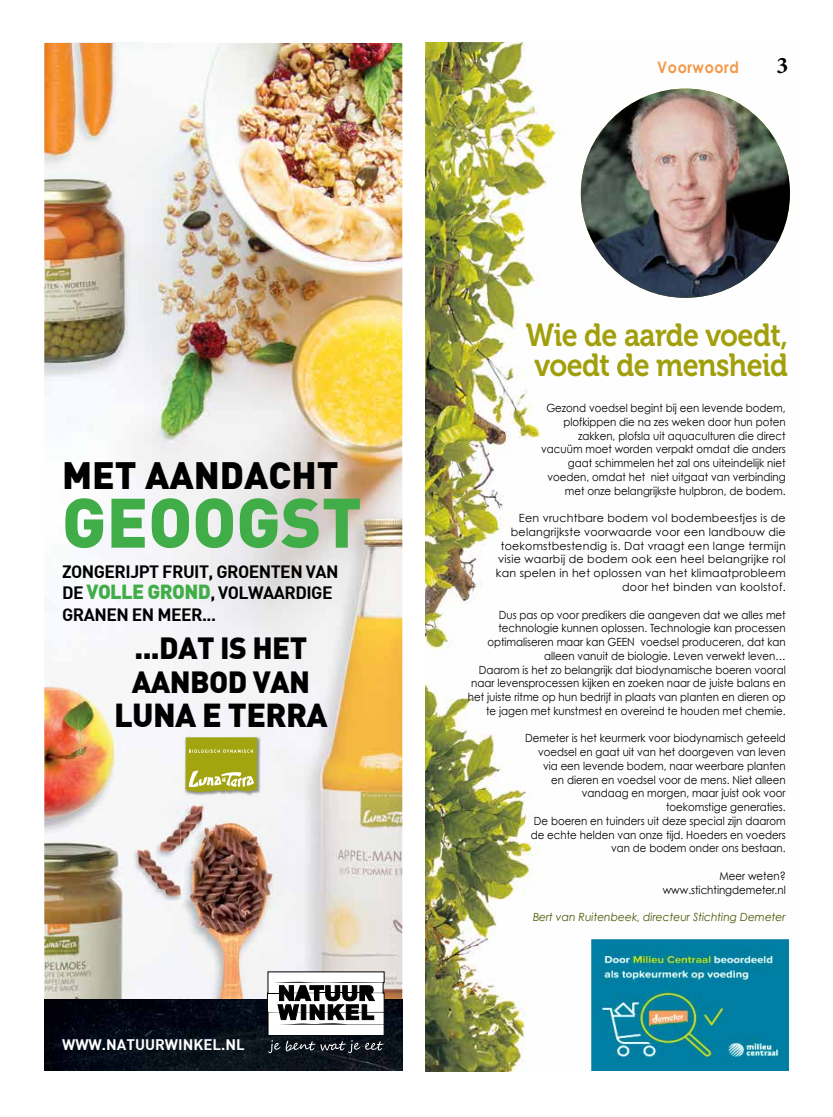
<style>
.page{position:relative;width:833px;height:1117px;background:#fff}
.page>*{position:absolute;margin:0;border:0;box-sizing:border-box;transform-origin:0 0}
.t1{font:900 68.75px "DIN";color:#41ad49}
.t2{font:900 37.38px "DIN";color:#000}
.t3{font:900 32.5px "DIN";letter-spacing:-.02em;color:#000}
.t4{font:31.88px/30.1px "Museo 700";letter-spacing:-.02em;color:#a19f0c;scale:.9 1}
.t5{font:900 30px/33.8px "DIN";letter-spacing:-.02em;color:#000}
.t6{font:700 23.75px "Minion Pro";color:#000}
.t7{font:17.5px/21.2px "DIN Bold";letter-spacing:-.03em;color:#000}
.t8{font:700 16px "Century Gothic";letter-spacing:.04em;color:#f49848;scale:.9 1}
.t9{font:15px "DIN Bold";color:#fff}
.t10{font:11.25px/13.8px "Century Gothic";color:#000;text-align:right;scale:.91 1}
.t11{font:11.25px/13.8px "Century Gothic";letter-spacing:.02em;color:#000;text-align:right}
.t12{font:italic 11.25px "Century Gothic";color:#485601;scale:.95 1}
.s1{font-family:"DIN";font-weight:900;font-size:20px;color:#41ad49}
</style>
<div class="page">
<img style="left:425px;top:43px;width:365px;height:1027px">
<img style="left:581px;top:89px;width:209px;height:209px;border-radius:105px">
<img style="left:44px;top:43px;width:358px;height:956px">
<div style="left:249px;top:802px;width:42px;height:168px;background:#f3f3f6"></div>
<img style="left:208px;top:802px;width:41px;height:20px">
<img style="left:166px;top:858px;width:15px;height:141px">
<img style="left:181px;top:822px;width:94px;height:177px">
<img style="left:44px;top:829px;width:72px;height:5px">
<img style="left:109px;top:688px;width:32px;height:120px">
<img style="left:44px;top:665px;width:65px;height:24px">
<img style="left:44px;top:689px;width:72px;height:140px">
<img style="left:44px;top:999px;width:358px;height:71px">
<svg style="left:266px;top:970px;width:119px;height:82px"></svg>
<img style="left:189px;top:855px;width:16px;height:3px">
<img style="left:152px;top:802px;width:56px;height:44px">
<img style="left:189px;top:822px;width:19px;height:33px">
<img style="left:154px;top:804px;width:51px;height:42px">
<img style="left:133px;top:898px;width:33px;height:3px">
<img style="left:181px;top:858px;width:8px;height:40px">
<img style="left:133px;top:858px;width:33px;height:40px">
<svg style="left:133px;top:846px;width:56px;height:12px"></svg>
<img style="left:184px;top:736px;width:77px;height:60px">
<svg style="left:185px;top:737px;width:72px;height:55px;background:#afb034"></svg>
<img style="left:592px;top:939px;width:196px;height:131px">
<h2 class="t2" style="left:62px;top:450px;width:278px">MET AANDACHT</h2>
<h1 class="t1" style="left:62px;top:476px;width:301px">GEOOGST</h1>
<h3 class="t7" style="left:62px;top:560px;width:278px">ZONGERIJPT FRUIT, GROENTEN VAN<br>DE <span class="s1">VOLLE GROND</span>, VOLWAARDIGE<br>GRANEN EN MEER...</h3>
<h3 class="t5" style="left:132px;top:629px;width:180px">...DAT IS HET<br>AANBOD VAN</h3>
<h3 class="t3" style="left:114px;top:693px;width:215px">LUNA E TERRA</h3>
<h3 class="t9" style="left:62px;top:1034px;width:184px">WWW.NATUURWINKEL.NL</h3>
<h3 class="t8" style="left:657px;top:57px;width:92px">Voorwoord</h3>
<h3 class="t6" style="left:776px;top:48px;width:13px">3</h3>
<h3 class="t4" style="left:526px;top:320px;width:293px">Wie de aarde voedt, voedt de mensheid</h3>
<p class="t10" style="left:541px;top:401px;width:270px">Gezond voedsel begint bij een levende bodem, plofkippen die na zes weken door hun poten zakken, plofsla uit aquaculturen die direct vacuüm moet worden verpakt omdat die anders gaat schimmelen het zal ons uiteindelijk niet voeden, omdat het niet uitgaat van verbinding met onze belangrijkste hulpbron, de bodem.</p>
<p class="t11" style="left:496px;top:511px;width:291px">Een vruchtbare bodem vol bodembeestjes is de belangrijkste voorwaarde voor een landbouw die toekomstbestendig is. Dat vraagt een lange termijn visie waarbij de bodem ook een heel belangrijke rol kan spelen in het oplossen van het klimaatprobleem door het binden van koolstof.</p>
<p class="t10" style="left:468px;top:607px;width:351px">Dus pas op voor predikers die aangeven dat we alles met technologie kunnen oplossen. Technologie kan processen optimaliseren maar kan GEEN voedsel produceren, dat kan alleen vanuit de biologie. Leven verwekt leven…<br>Daarom is het zo belangrijk dat biodynamische boeren vooral naar levensprocessen kijken en zoeken naar de juiste balans en het juiste ritme op hun bedrijf in plaats van planten en dieren op te jagen met kunstmest en overeind te houden met chemie.</p>
<p class="t10" style="left:525px;top:731px;width:288px">Demeter is het keurmerk voor biodynamisch geteeld voedsel en gaat uit van het doorgeven van leven via een levende bodem, naar weerbare planten<br>en dieren en voedsel voor de mens. Niet alleen vandaag en morgen, maar juist ook voor toekomstige generaties.<br>De boeren en tuinders uit deze special zijn daarom de echte helden van onze tijd. Hoeders en voeders van de bodem onder ons bestaan.</p>
<p class="t10" style="left:663px;top:868px;width:137px">Meer weten? www.stichtingdemeter.nl</p>
<p class="t12" style="left:533px;top:910px;width:267px">Bert van Ruitenbeek, directeur Stichting Demeter</p>
</div>
